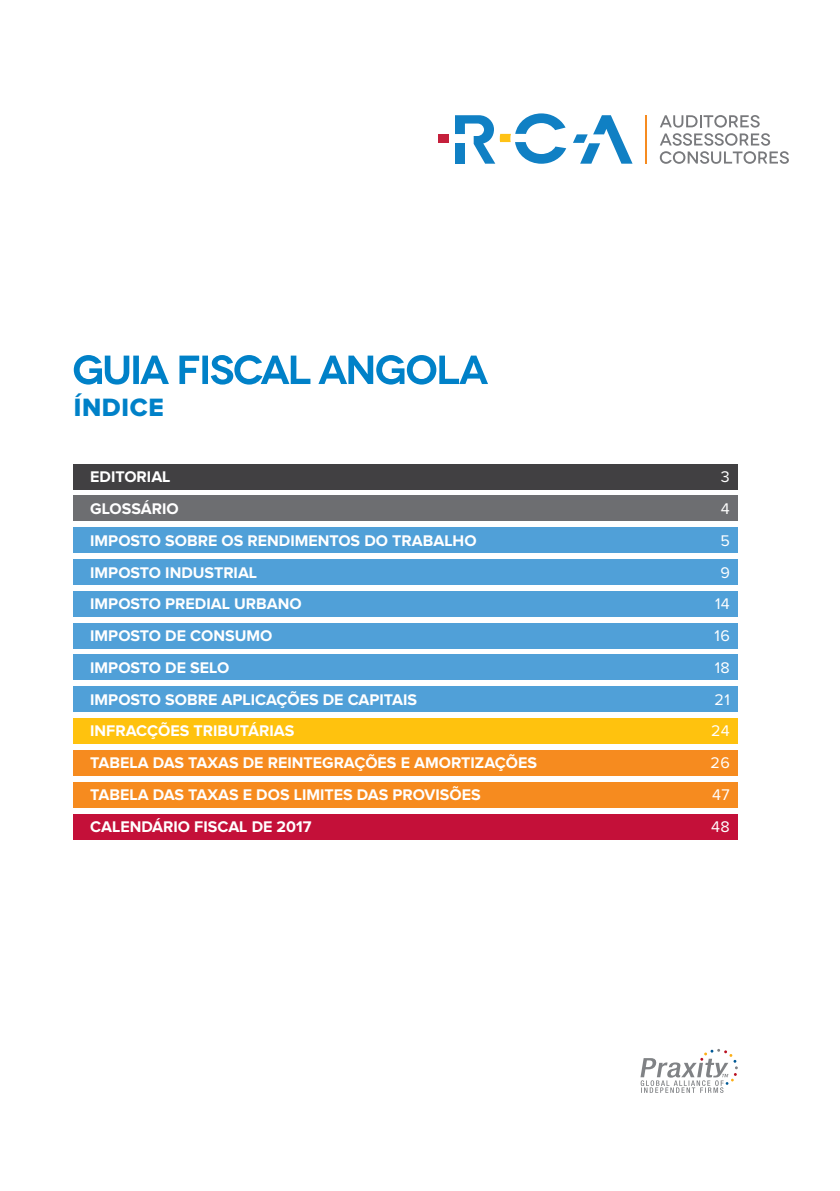
<style>
.page{position:relative;width:840px;height:1191px;background:#fff}
.page>*{position:absolute;margin:0;border:0;box-sizing:border-box;transform-origin:0 0}
.t1{font:26px "Proxima Nova Extrabld";letter-spacing:.025em;color:#0081c8}
.t2{font:700 16px/31.8px "Proxima Nova";color:#fff}
.t3{font:16px/31.8px "Proxima Nova";letter-spacing:.025em;color:#fff}
</style>
<div class="page">
<div style="left:74px;top:782px;width:663px;height:25px;background:#f68b1f"></div>
<div style="left:74px;top:750px;width:663px;height:25px;background:#f68b1f"></div>
<div style="left:74px;top:464px;width:663px;height:25px;background:#414042"></div>
<div style="left:74px;top:496px;width:663px;height:25px;background:#6d6e71"></div>
<div style="left:74px;top:527px;width:663px;height:26px;background:#50a0d8"></div>
<div style="left:74px;top:559px;width:663px;height:25px;background:#50a0d8"></div>
<div style="left:74px;top:654px;width:663px;height:26px;background:#50a0d8"></div>
<div style="left:74px;top:686px;width:663px;height:25px;background:#50a0d8"></div>
<div style="left:74px;top:718px;width:663px;height:25px;background:#ffc20e"></div>
<div style="left:74px;top:814px;width:663px;height:25px;background:#c41039"></div>
<div style="left:74px;top:591px;width:663px;height:25px;background:#50a0d8"></div>
<svg style="left:640px;top:1049px;width:97px;height:44px"></svg>
<div style="left:74px;top:623px;width:663px;height:25px;background:#50a0d8"></div>
<svg style="left:74px;top:355px;width:413px;height:29px"></svg>
<svg style="left:573px;top:115px;width:59px;height:49px"></svg>
<svg style="left:455px;top:113px;width:111px;height:51px"></svg>
<div style="left:438px;top:134px;width:11px;height:8px;background:#c5203c"></div>
<svg style="left:659px;top:115px;width:129px;height:49px"></svg>
<hr style="left:644px;top:115px;width:2px;height:49px;background:#f68b20">
<h1 class="t1" style="left:74px;top:395px;width:91px">ÍNDICE</h1>
<p class="t2" style="left:90px;top:462px;width:82px">EDITORIAL</p>
<p class="t3" style="left:720px;top:462px;width:10px">3<br>4</p>
<p class="t2" style="left:90px;top:525px;width:387px">IMPOSTO SOBRE OS RENDIMENTOS DO TRABALHO</p>
<p class="t3" style="left:720px;top:525px;width:11px">5</p>
<p class="t2" style="left:90px;top:557px;width:168px">IMPOSTO INDUSTRIAL</p>
<p class="t3" style="left:720px;top:557px;width:11px">9</p>
<p class="t2" style="left:90px;top:493px;width:22px">GLOSS</p>
<p class="t2" style="left:141px;top:493px;width:21px">ÁRIO</p>
<p class="t2" style="left:90px;top:589px;width:17px">IMPOSTO</p>
<p class="t2" style="left:165px;top:589px;width:11px">PREDIAL</p>
<p class="t2" style="left:234px;top:589px;width:12px">URBANO</p>
<p class="t3" style="left:714px;top:589px;width:16px">14</p>
<p class="t2" style="left:90px;top:620px;width:17px">IMPOSTO</p>
<p class="t2" style="left:165px;top:620px;width:49px">DE CONSUMO</p>
<p class="t3" style="left:714px;top:620px;width:17px">16</p>
<p class="t2" style="left:90px;top:652px;width:140px">IMPOSTO DE SELO</p>
<p class="t3" style="left:714px;top:652px;width:17px">18</p>
<p class="t2" style="left:90px;top:684px;width:17px">IMPOSTO</p>
<p class="t2" style="left:165px;top:684px;width:12px">SOBRE</p>
<p class="t2" style="left:221px;top:684px;width:147px">APLICAÇÕES DE CAPITAIS</p>
<p class="t3" style="left:714px;top:684px;width:17px">21</p>
<p class="t2" style="left:90px;top:716px;width:114px">IN FRACÇÕES TRIBUT</p>
<p class="t2" style="left:248px;top:716px;width:21px">ÁRIAS</p>
<p class="t3" style="left:710px;top:716px;width:20px">24</p>
<p class="t2" style="left:90px;top:747px;width:448px">TABELA DAS TAXAS DE REINTEGRAÇÕ ES E AMORTIZAÇÕ ES<br>TABELA DAS TAXAS E DOS LIMITES DAS PROVISÕES</p>
<p class="t3" style="left:710px;top:747px;width:21px">26<br>47</p>
<p class="t2" style="left:90px;top:811px;width:223px">CALENDÁRIO FISCAL DE 2017</p>
<p class="t3" style="left:710px;top:811px;width:20px">48</p>
</div>
